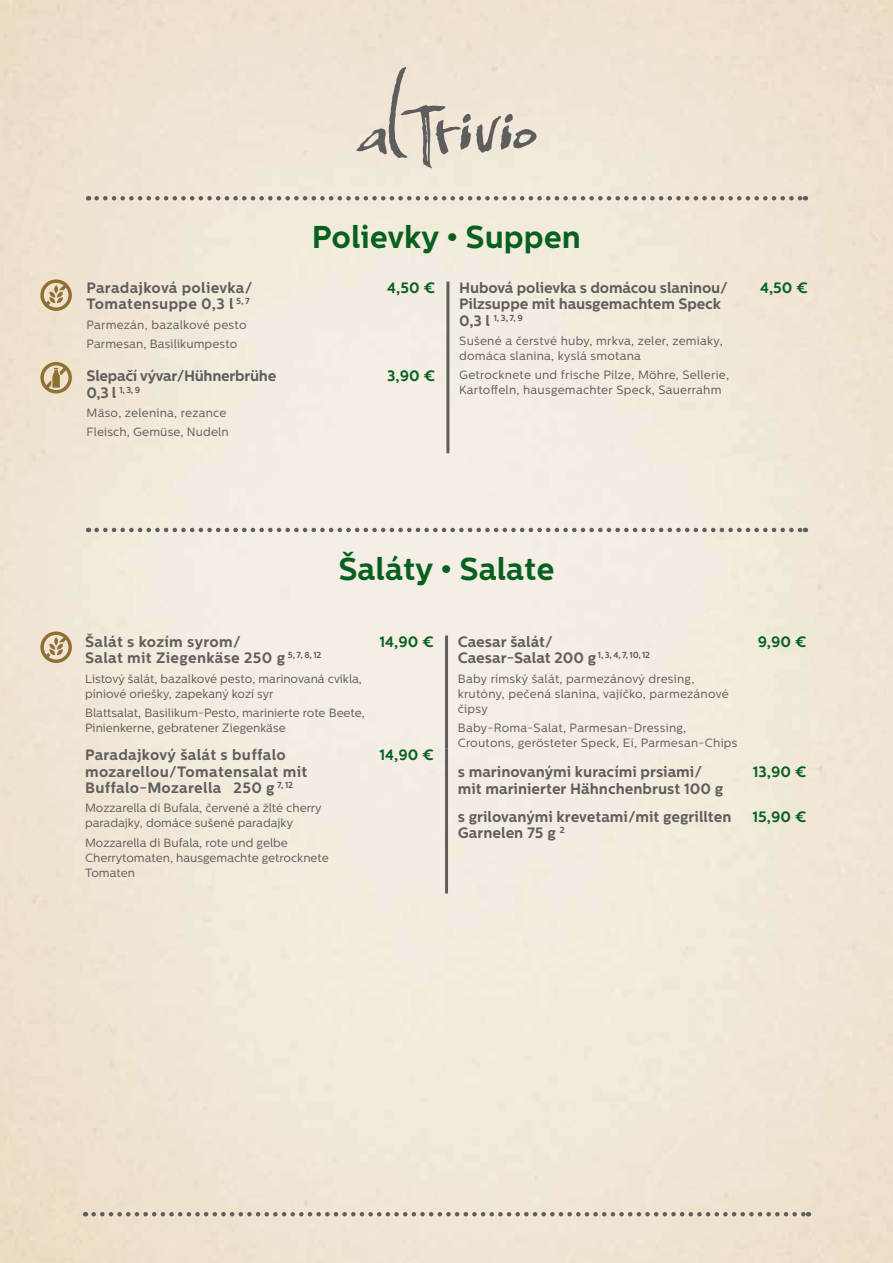
<style>
.page{position:relative;width:893px;height:1263px;background:#fff}
.page>*{position:absolute;margin:0;border:0;box-sizing:border-box;transform-origin:0 0}
.t1{font:700 31.5px "Centrale Sans";color:#07601f}
.t2{font:700 15px/16.5px "Centrale Sans";color:#5f5e5e}
.t3{font:700 15px/16.5px "Centrale Sans";letter-spacing:.02em;color:#5f5e5e}
.t4{font:700 15px "Centrale Sans";color:#07601f}
.t5{font:700 15px "Centrale Sans";letter-spacing:-.02em;color:#5f5e5e}
.t6{font:12px/15px "Centrale Sans";letter-spacing:.01em;color:#5f5e5e}
.t7{font:700 8.7px "Centrale Sans";color:#5f5e5e}
.s1{font-size:15px}
</style>
<div class="page">
<img style="left:0;top:0;width:893px;height:1263px">
<svg style="left:97px;top:528px;width:709px;height:4px;background:#b2aea8"></svg>
<svg style="left:94px;top:1212px;width:715px;height:4px;background:#b1aaa0"></svg>
<svg style="left:97px;top:196px;width:709px;height:4px;background:#b2ada4"></svg>
<hr style="left:445px;top:635px;width:3px;height:114px;background:#5f5e5e">
<hr style="left:445px;top:749px;width:3px;height:144px;background:#5f5e5e">
<hr style="left:446px;top:282px;width:3px;height:88px;background:#5f5e5e">
<hr style="left:446px;top:370px;width:3px;height:83px;background:#5f5e5e">
<svg style="left:356px;top:67px;width:181px;height:102px;background:#dbd2c5"></svg>
<svg style="left:40px;top:279px;width:32px;height:32px"></svg>
<svg style="left:40px;top:631px;width:32px;height:32px"></svg>
<svg style="left:40px;top:362px;width:32px;height:31px"></svg>
<p class="t3" style="left:86px;top:279px;width:168px">Paradajková polievka/<br>Tomatensuppe 0,3 l <sup>5,</sup> <sup>7</sup></p>
<p class="t6" style="left:86px;top:315px;width:162px;line-height:19.2px">Parmezán, bazalkové pesto<br>Parmesan, Basilikumpesto</p>
<p class="t5" style="left:87px;top:367px;width:191px">Slepačí vývar/Hühnerbrühe</p>
<p class="t7" style="left:87px;top:384px;width:55px"><span class="s1">0,3 l</span> 1, 3, 9</p>
<p class="t6" style="left:86px;top:403px;width:144px;line-height:19.2px">Mäso, zelenina, rezance<br>Fleisch, Gemüse, Nudeln</p>
<h1 class="t1" style="left:312px;top:218px;width:271px">Polievky • Suppen</h1>
<p class="t4" style="left:387px;top:278px;width:49px">4,50 €</p>
<p class="t4" style="left:387px;top:367px;width:50px">3,90 €</p>
<p class="t2" style="left:459px;top:279px;width:270px">Hubová polievka s domácou slaninou/<br>Pilzsuppe mit hausgemachtem Speck</p>
<p class="t7" style="left:459px;top:312px;width:65px"><span class="s1">0,3 l</span> 1, 3, 7, 9</p>
<p class="t6" style="left:459px;top:333px;width:265px">Sušené a čerstvé huby, mrkva, zeler, zemiaky, domáca slanina, kyslá smotana</p>
<p class="t6" style="left:459px;top:368px;width:271px">Getrocknete und frische Pilze, Möhre, Sellerie,<br>Kartoffeln, hausgemachter Speck, Sauerrahm</p>
<p class="t4" style="left:760px;top:278px;width:49px">4,50 €</p>
<h1 class="t1" style="left:338px;top:550px;width:218px">Šaláty • Salate</h1>
<p class="t3" style="left:85px;top:633px;width:238px">Šalát s kozím syrom/<br>Salat mit Ziegenkäse 250 g <sup>5,</sup> <sup>7,</sup> <sup>8,</sup> <sup>12</sup></p>
<p class="t6" style="left:85px;top:671px;width:278px">Listový šalát, bazalkové pesto, marinovaná cvikla, píniové oriešky, zapekaný kozí syr</p>
<p class="t6" style="left:85px;top:705px;width:281px">Blattsalat, Basilikum-Pesto, marinierte rote Beete,<br>Pinienkerne, gebratener Ziegenkäse</p>
<p class="t3" style="left:85px;top:746px;width:224px">Paradajkový šalát s buffalo mozarellou/Tomatensalat mit<br>Buffalo-Mozarella 250 g <sup>7,</sup> <sup>12</sup></p>
<p class="t6" style="left:85px;top:801px;width:238px">Mozzarella di Bufala, červené a žlté cherry paradajky, domáce sušené paradajky</p>
<p class="t6" style="left:85px;top:835px;width:245px">Mozzarella di Bufala, rote und gelbe<br>Cherrytomaten, hausgemachte getrocknete<br>Tomaten</p>
<p class="t4" style="left:379px;top:632px;width:56px">14,90 €</p>
<p class="t4" style="left:379px;top:746px;width:56px">14,90 €</p>
<p class="t2" style="left:458px;top:633px;width:194px">Caesar šalát/<br>Caesar-Salat 200 g <sup>1,</sup> <sup>3,</sup> <sup>4,</sup> <sup>7,</sup> <sup>10,</sup> <sup>12</sup></p>
<p class="t6" style="left:458px;top:671px;width:273px">Baby rímský šalát, parmezánový dresing, krutóny, pečená slanina, vajíčko, parmezánové čipsy</p>
<p class="t6" style="left:458px;top:720px;width:281px">Baby-Roma-Salat, Parmesan-Dressing,<br>Croutons, gerösteter Speck, Ei, Parmesan-Chips</p>
<p class="t4" style="left:758px;top:632px;width:50px">9,90 €</p>
<p class="t2" style="left:458px;top:764px;width:267px">s marinovanými kuracími prsiami/ mit marinierter Hähnchenbrust 100 g</p>
<p class="t4" style="left:753px;top:763px;width:55px">13,90 €</p>
<p class="t2" style="left:458px;top:808px;width:275px">s grilovanými krevetami/mit gegrillten<br>Garnelen 75 g <sup>2</sup></p>
<p class="t4" style="left:752px;top:808px;width:56px">15,90 €</p>
</div>
